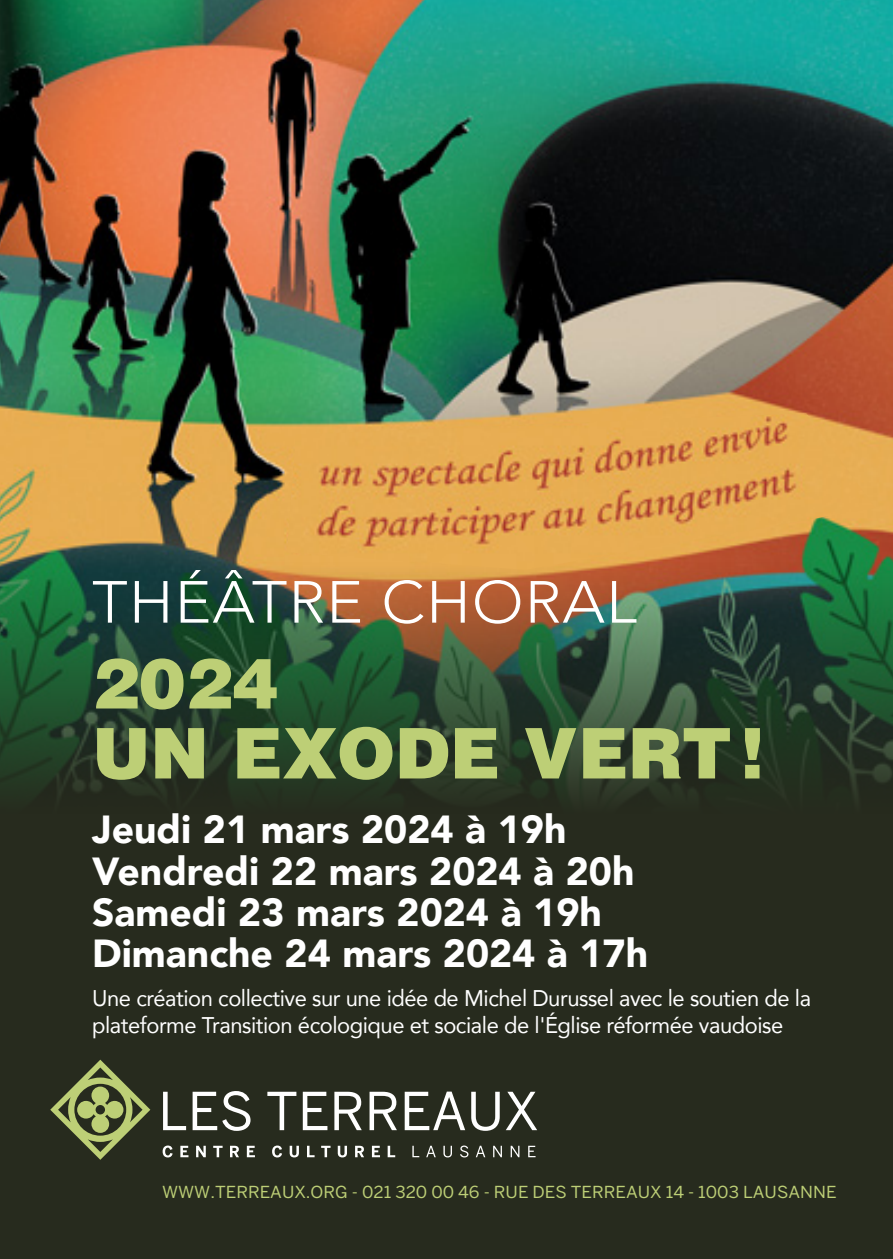
<style>
.page{position:relative;width:893px;height:1259px;background:#fff}
.page>*{position:absolute;margin:0;border:0;box-sizing:border-box;transform-origin:0 0}
.Titre_R{font:900 69.9px/69.9px "Helvetica LT Std";color:#bdcf76}
.Theme21_R{font:300 58.8px "Avenir";letter-spacing:.02em;color:#fff;scale:1.05 1}
.Date_R{font:900 39px/41.1px "Avenir";color:#fff}
.Date_2_R{font:22.5px/27px "Avenir";letter-spacing:-.02em;color:#fff}
.t1{font:16.5px "Benton Sans";color:#bdcf76;scale:1.05 1}
</style>
<div class="page">
<img style="left:0;top:0;width:893px;height:561px">
<div style="left:0;top:816px;width:893px;height:443px;background:#272b1e"></div>
<svg style="left:0;top:561px;width:893px;height:255px;background:#334830"></svg>
<img style="left:287px;top:413px;width:588px;height:157px">
<svg style="left:50px;top:1059px;width:100px;height:100px"></svg>
<svg style="left:163px;top:1091px;width:23px;height:39px"></svg>
<svg style="left:193px;top:1091px;width:58px;height:40px"></svg>
<svg style="left:267px;top:1091px;width:29px;height:39px"></svg>
<svg style="left:303px;top:1091px;width:24px;height:39px"></svg>
<svg style="left:334px;top:1091px;width:28px;height:39px"></svg>
<svg style="left:370px;top:1091px;width:27px;height:39px"></svg>
<svg style="left:405px;top:1091px;width:60px;height:39px"></svg>
<svg style="left:471px;top:1091px;width:29px;height:39px"></svg>
<svg style="left:506px;top:1091px;width:31px;height:39px"></svg>
<svg style="left:163px;top:1145px;width:10px;height:12px"></svg>
<svg style="left:180px;top:1145px;width:8px;height:12px"></svg>
<svg style="left:196px;top:1145px;width:10px;height:12px"></svg>
<svg style="left:213px;top:1145px;width:10px;height:12px"></svg>
<svg style="left:230px;top:1145px;width:9px;height:12px"></svg>
<svg style="left:247px;top:1145px;width:8px;height:12px"></svg>
<svg style="left:272px;top:1145px;width:10px;height:12px"></svg>
<svg style="left:290px;top:1145px;width:9px;height:12px"></svg>
<svg style="left:307px;top:1145px;width:8px;height:12px"></svg>
<svg style="left:321px;top:1145px;width:9px;height:12px"></svg>
<svg style="left:338px;top:1145px;width:9px;height:12px"></svg>
<svg style="left:355px;top:1145px;width:9px;height:12px"></svg>
<svg style="left:372px;top:1145px;width:8px;height:12px"></svg>
<svg style="left:388px;top:1145px;width:7px;height:12px"></svg>
<svg style="left:412px;top:1145px;width:7px;height:12px"></svg>
<svg style="left:426px;top:1145px;width:10px;height:12px"></svg>
<svg style="left:443px;top:1145px;width:9px;height:12px"></svg>
<svg style="left:460px;top:1145px;width:8px;height:12px"></svg>
<svg style="left:476px;top:1145px;width:9px;height:12px"></svg>
<svg style="left:493px;top:1145px;width:9px;height:12px"></svg>
<svg style="left:511px;top:1145px;width:8px;height:12px"></svg>
<svg style="left:528px;top:1145px;width:8px;height:12px"></svg>
<p class="Theme21_R" style="left:92px;top:567px;width:520px">THÉÂTRE CHORAL</p>
<p class="Titre_R" style="left:92px;top:647px;width:673px">2024<br>UN EXODE VERT!</p>
<p class="Date_R" style="left:92px;top:808px;width:544px">Jeudi 21 mars 2024 à 19h<br>Vendredi 22 mars 2024 à 20h<br>Samedi 23 mars 2024 à 19h</p>
<p class="Date_R" style="left:92px;top:931px;width:557px">Dimanche 24 mars 2024 à 17h</p>
<p class="Date_2_R" style="left:92px;top:983px;width:720px">Une création collective sur une idée de Michel Durussel avec le soutien de la plateforme Transition écologique et sociale de l'Église réformée vaudoise</p>
<p class="t1" style="left:162px;top:1182px;width:644px">WWW.TERREAUX.ORG - 021 320 00 46 - RUE DES TERREAUX 14 - 1003 LAUSANNE</p>
</div>
